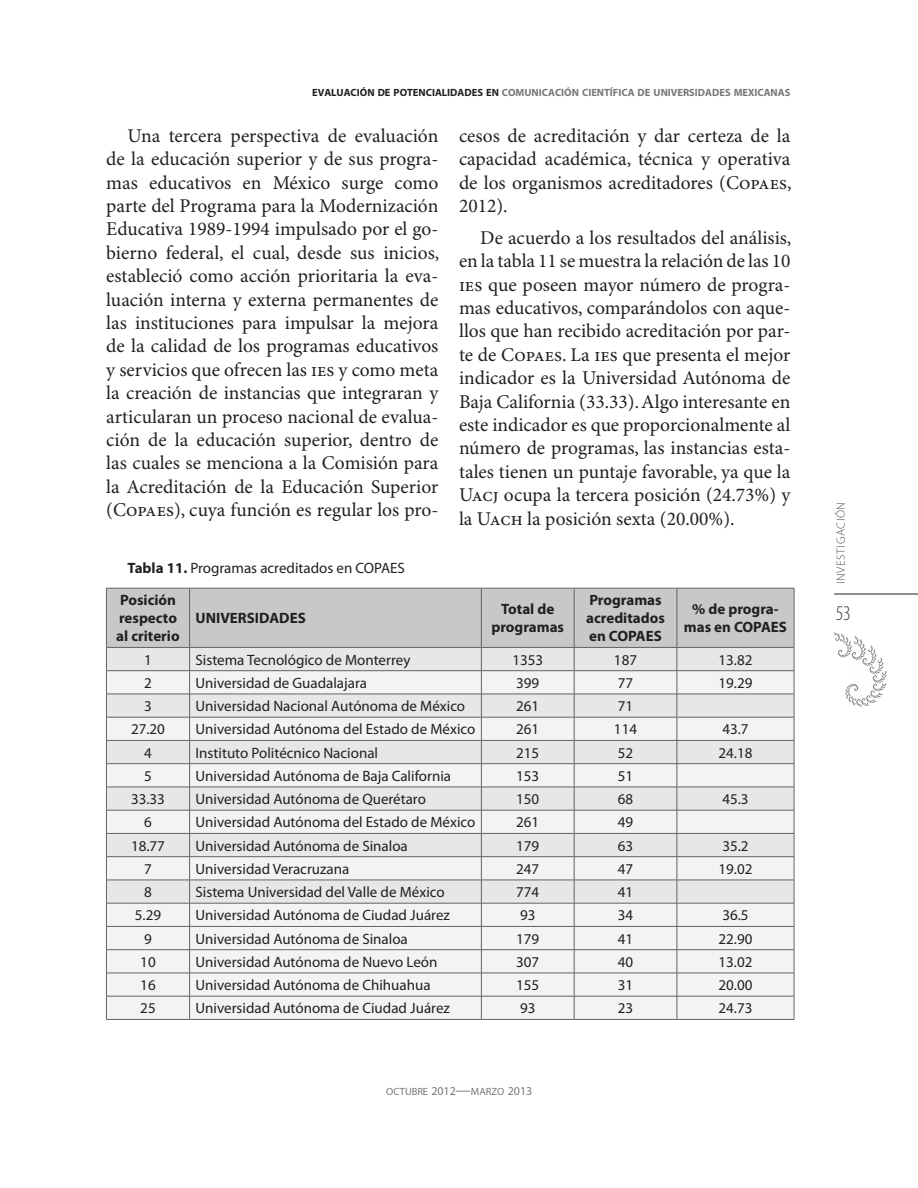
<style>
.page{position:relative;width:918px;height:1188px;background:#fff}
.page>*{position:absolute;margin:0;border:0;box-sizing:border-box;transform-origin:0 0}
.t1{font:300 condensed 21px "Myriad Pro";color:#3e3e3f}
.A-general-texto{font:19.5px/23.4px "Minion Pro";color:#231f20;text-align:justify}
.A-general-texto-2{font:15px "Myriad Pro";color:#231f20}
.t2{font:700 15px/18px "Myriad Pro";color:#231f20}
.t3{font:300 12px "Myriad Pro";letter-spacing:.05em;color:#545557}
.t4{font:700 10.5px "Myriad Pro";color:#76787b}
.t5{font:10.5px "Myriad Pro";color:#76787b}
.s1{color:#231f20}
.s2{font-weight:700}
.s3{font-size:12px}
.s4{font-size:15px}
</style>
<div class="page">
<hr style="left:834px;top:594px;width:84px;height:1px;background:#231f20">
<img style="left:834px;top:632px;width:52px;height:75px">
<svg style="left:106px;top:588px;width:689px;height:431px"></svg>
<hr style="left:106px;top:1019px;width:84px;height:1px;background:#636366">
<hr style="left:190px;top:1019px;width:291px;height:1px;background:#636366">
<hr style="left:481px;top:1019px;width:93px;height:1px;background:#636366">
<hr style="left:574px;top:1019px;width:103px;height:1px;background:#636366">
<hr style="left:677px;top:1019px;width:117px;height:1px;background:#636366">
<p class="t4" style="left:312px;top:87px;width:480px"><span class="s1">EVALUACIÓN DE POTENCIALIDADES EN</span> COMUNICACIÓN CIENTÍFICA DE UNIVERSIDADES MEXICANAS</p>
<p class="A-general-texto" style="left:106px;top:125px;width:335px;text-indent:21px">Una tercera perspectiva de evaluación de la educación superior y de sus progra&shy;mas educativos en México surge como parte del Programa para la Modernización Educativa 1989-1994 impulsado por el go&shy;bierno federal, el cual, desde sus inicios, estableció como acción prioritaria la eva&shy;luación interna y externa permanentes de las instituciones para impulsar la mejora de la calidad de los programas educativos y servicios que ofrecen las ies y como meta la creación de instancias que integraran y articularan un proceso nacional de evalua&shy;ción de la educación superior, dentro de las cuales se menciona a la Comisión para la Acreditación de la Educación Superior (Copaes), cuya función es regular los pro-</p>
<p class="A-general-texto" style="left:459px;top:125px;width:334px">cesos de acreditación y dar certeza de la capacidad académica, técnica y operativa de los organismos acreditadores (Copaes, 2012).</p>
<p class="A-general-texto" style="left:459px;top:227px;width:334px;text-indent:21px">De acuerdo a los resultados del análisis, en la tabla 11 se muestra la relación de las 10 ies que poseen mayor número de progra&shy;mas educativos, comparándolos con aque&shy;llos que han recibido acreditación por par&shy;te de Copaes. La ies que presenta el mejor indicador es la Universidad Autónoma de Baja California (33.33). Algo interesante en este indicador es que proporcionalmente al número de programas, las instancias esta&shy;tales tienen un puntaje favorable, ya que la Uacj ocupa la tercera posición (24.73%) y la Uach la posición sexta (20.00%).</p>
<p class="A-general-texto-2" style="left:128px;top:560px;width:279px"><span class="s2">Tabla 11.</span> Programas acreditados en COPAES</p>
<p class="t2" style="left:116px;top:592px;width:65px">Posición respecto al criterio</p>
<p class="t2" style="left:196px;top:610px;width:112px">UNIVERSIDADES</p>
<p class="t2" style="left:491px;top:601px;width:74px;text-align:center">Total de programas</p>
<p class="t2" style="left:586px;top:592px;width:80px">Programas acreditados en COPAES</p>
<p class="t2" style="left:684px;top:601px;width:105px;text-align:center">% de progra&shy;mas en COPAES</p>
<p class="A-general-texto-2" style="left:144px;top:651px;width:9px">1</p>
<p class="A-general-texto-2" style="left:196px;top:651px;width:216px">Sistema Tecnológico de Monterrey</p>
<p class="A-general-texto-2" style="left:512px;top:651px;width:32px">1353</p>
<p class="A-general-texto-2" style="left:614px;top:651px;width:25px">187</p>
<p class="A-general-texto-2" style="left:719px;top:651px;width:35px">13.82</p>
<p class="A-general-texto-2" style="left:144px;top:675px;width:9px">2</p>
<p class="A-general-texto-2" style="left:196px;top:675px;width:173px">Universidad de Guadalajara</p>
<p class="A-general-texto-2" style="left:516px;top:675px;width:25px">399</p>
<p class="A-general-texto-2" style="left:618px;top:675px;width:17px">77</p>
<p class="A-general-texto-2" style="left:719px;top:675px;width:35px">19.29</p>
<p class="A-general-texto-2" style="left:144px;top:698px;width:9px">3</p>
<p class="A-general-texto-2" style="left:196px;top:698px;width:271px">Universidad Nacional Autónoma de México</p>
<p class="A-general-texto-2" style="left:516px;top:698px;width:25px">261</p>
<p class="A-general-texto-2" style="left:618px;top:698px;width:17px">71</p>
<p class="A-general-texto-2" style="left:131px;top:721px;width:35px">27.20</p>
<p class="A-general-texto-2" style="left:196px;top:721px;width:281px">Universidad Autónoma del Estado de México</p>
<p class="A-general-texto-2" style="left:516px;top:721px;width:25px">261</p>
<p class="A-general-texto-2" style="left:614px;top:721px;width:25px">114</p>
<p class="A-general-texto-2" style="left:722px;top:721px;width:28px">43.7</p>
<p class="A-general-texto-2" style="left:144px;top:744px;width:9px">4</p>
<p class="A-general-texto-2" style="left:196px;top:744px;width:184px">Instituto Politécnico Nacional</p>
<p class="A-general-texto-2" style="left:516px;top:744px;width:25px">215</p>
<p class="A-general-texto-2" style="left:618px;top:744px;width:17px">52</p>
<p class="A-general-texto-2" style="left:719px;top:744px;width:35px">24.18</p>
<p class="A-general-texto-2" style="left:144px;top:768px;width:9px">5</p>
<p class="A-general-texto-2" style="left:196px;top:768px;width:257px">Universidad Autónoma de Baja California</p>
<p class="A-general-texto-2" style="left:516px;top:768px;width:25px">153</p>
<p class="A-general-texto-2" style="left:618px;top:768px;width:17px">51</p>
<p class="A-general-texto-2" style="left:131px;top:791px;width:35px">33.33</p>
<p class="A-general-texto-2" style="left:196px;top:791px;width:232px">Universidad Autónoma de Querétaro</p>
<p class="A-general-texto-2" style="left:516px;top:791px;width:25px">150</p>
<p class="A-general-texto-2" style="left:618px;top:791px;width:17px">68</p>
<p class="A-general-texto-2" style="left:722px;top:791px;width:28px">45.3</p>
<p class="A-general-texto-2" style="left:144px;top:814px;width:9px">6</p>
<p class="A-general-texto-2" style="left:196px;top:814px;width:281px">Universidad Autónoma del Estado de México</p>
<p class="A-general-texto-2" style="left:516px;top:814px;width:25px">261</p>
<p class="A-general-texto-2" style="left:618px;top:814px;width:17px">49</p>
<p class="A-general-texto-2" style="left:131px;top:837px;width:35px">18.77</p>
<p class="A-general-texto-2" style="left:196px;top:837px;width:214px">Universidad Autónoma de Sinaloa</p>
<p class="A-general-texto-2" style="left:516px;top:837px;width:25px">179</p>
<p class="A-general-texto-2" style="left:618px;top:837px;width:17px">63</p>
<p class="A-general-texto-2" style="left:722px;top:837px;width:28px">35.2</p>
<p class="A-general-texto-2" style="left:144px;top:861px;width:9px">7</p>
<p class="A-general-texto-2" style="left:196px;top:861px;width:155px">Universidad Veracruzana</p>
<p class="A-general-texto-2" style="left:516px;top:861px;width:25px">247</p>
<p class="A-general-texto-2" style="left:618px;top:861px;width:17px">47</p>
<p class="A-general-texto-2" style="left:719px;top:861px;width:35px">19.02</p>
<p class="A-general-texto-2" style="left:144px;top:884px;width:9px">8</p>
<p class="A-general-texto-2" style="left:196px;top:884px;width:251px">Sistema Universidad del Valle de México</p>
<p class="A-general-texto-2" style="left:516px;top:884px;width:25px">774</p>
<p class="A-general-texto-2" style="left:618px;top:884px;width:17px">41</p>
<p class="A-general-texto-2" style="left:135px;top:907px;width:28px">5.29</p>
<p class="A-general-texto-2" style="left:196px;top:907px;width:256px">Universidad Autónoma de Ciudad Juárez</p>
<p class="A-general-texto-2" style="left:520px;top:907px;width:17px">93</p>
<p class="A-general-texto-2" style="left:618px;top:907px;width:17px">34</p>
<p class="A-general-texto-2" style="left:722px;top:907px;width:28px">36.5</p>
<p class="A-general-texto-2" style="left:144px;top:930px;width:9px">9</p>
<p class="A-general-texto-2" style="left:196px;top:930px;width:214px">Universidad Autónoma de Sinaloa</p>
<p class="A-general-texto-2" style="left:516px;top:930px;width:25px">179</p>
<p class="A-general-texto-2" style="left:618px;top:930px;width:17px">41</p>
<p class="A-general-texto-2" style="left:719px;top:930px;width:35px">22.90</p>
<p class="A-general-texto-2" style="left:140px;top:954px;width:17px">10</p>
<p class="A-general-texto-2" style="left:196px;top:954px;width:243px">Universidad Autónoma de Nuevo León</p>
<p class="A-general-texto-2" style="left:516px;top:954px;width:25px">307</p>
<p class="A-general-texto-2" style="left:618px;top:954px;width:17px">40</p>
<p class="A-general-texto-2" style="left:719px;top:954px;width:35px">13.02</p>
<p class="A-general-texto-2" style="left:140px;top:977px;width:17px">16</p>
<p class="A-general-texto-2" style="left:196px;top:977px;width:236px">Universidad Autónoma de Chihuahua</p>
<p class="A-general-texto-2" style="left:516px;top:977px;width:25px">155</p>
<p class="A-general-texto-2" style="left:618px;top:977px;width:17px">31</p>
<p class="A-general-texto-2" style="left:719px;top:977px;width:35px">20.00</p>
<p class="A-general-texto-2" style="left:140px;top:1000px;width:17px">25</p>
<p class="A-general-texto-2" style="left:196px;top:1000px;width:256px">Universidad Autónoma de Ciudad Juárez</p>
<p class="A-general-texto-2" style="left:520px;top:1000px;width:17px">93</p>
<p class="A-general-texto-2" style="left:618px;top:1000px;width:17px">23</p>
<p class="A-general-texto-2" style="left:719px;top:1000px;width:35px">24.73</p>
<p class="t5" style="left:386px;top:1085px;width:148px">OCTUBRE <span class="s3">2012</span><span class="s4">—</span>MARZO <span class="s3">2013</span></p>
<p class="t3" style="left:834px;top:584px;width:84px;rotate:-90deg">INVESTIGACIÓN</p>
<p class="t1" style="left:836px;top:601px;width:17px">53</p>
</div>
